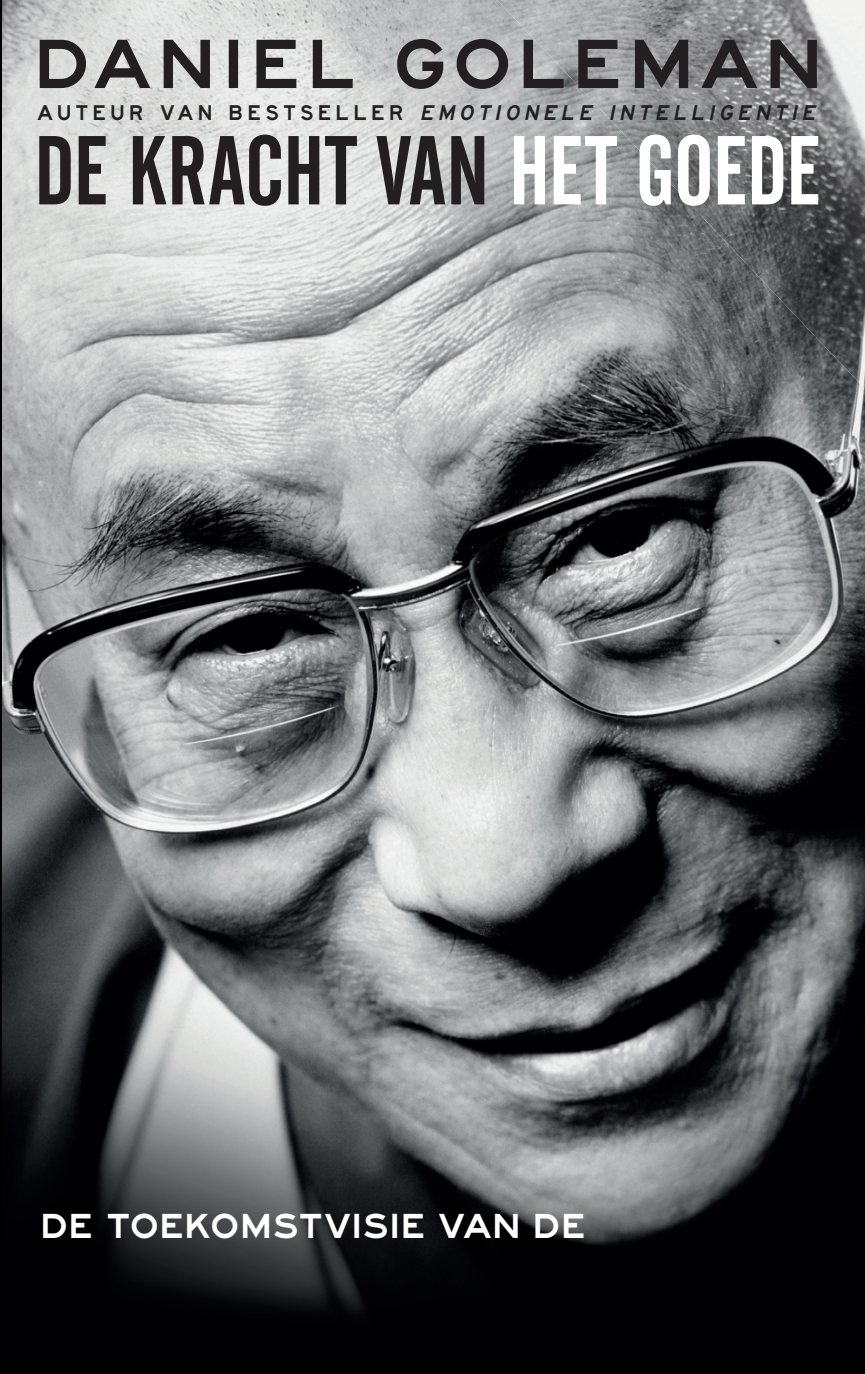
<style>
.page{position:relative;width:865px;height:1374px;background:#fff}
.page>*{position:absolute;margin:0;border:0;box-sizing:border-box;transform-origin:0 0}
.t1{font:96.75px "Alternate Gothic No 2 BT";letter-spacing:-.01em;color:#231f20}
.t2{font:72px "Highway Gothic Expanded";letter-spacing:.06em;color:#231f20}
.t3{font:36px "Highway Gothic Expanded";letter-spacing:-.005em;color:#fff}
.t4{font:italic 22.05px "highwaygothicwide";color:#231f20}
.s1{font-style:normal}
.s2{color:#fff}
</style>
<div class="page">
<img style="left:1px;top:0;width:863px;height:1373px">
<svg style="left:460px;top:0;width:404px;height:427px"></svg>
<img style="left:478px;top:0;width:386px;height:123px">
<img style="left:612px;top:122px;width:252px;height:72px">
<img style="left:680px;top:193px;width:184px;height:72px">
<img style="left:747px;top:265px;width:117px;height:72px">
<img style="left:814px;top:336px;width:50px;height:71px">
<hr style="left:0;top:0;width:1px;height:1373px;background:#010001">
<svg style="left:861px;top:1369px;width:4px;height:5px"></svg>
<h2 class="t2" style="left:34px;top:26px;width:790px">DANIEL GOLEMAN</h2>
<p class="t4" style="left:37px;top:100px;width:784px"><span class="s1">A U T E U R VA N B E S T S E L L E R</span> EMOTIONELE INTELLIGENTIE</p>
<h1 class="t1" style="left:34px;top:117px;width:788px">DE KRACHT VAN <span class="s2">HET GOEDE</span></h1>
<h3 class="t3" style="left:40px;top:1206px;width:547px">DE TOEKOMSTVISIE VAN DE</h3>
</div>
